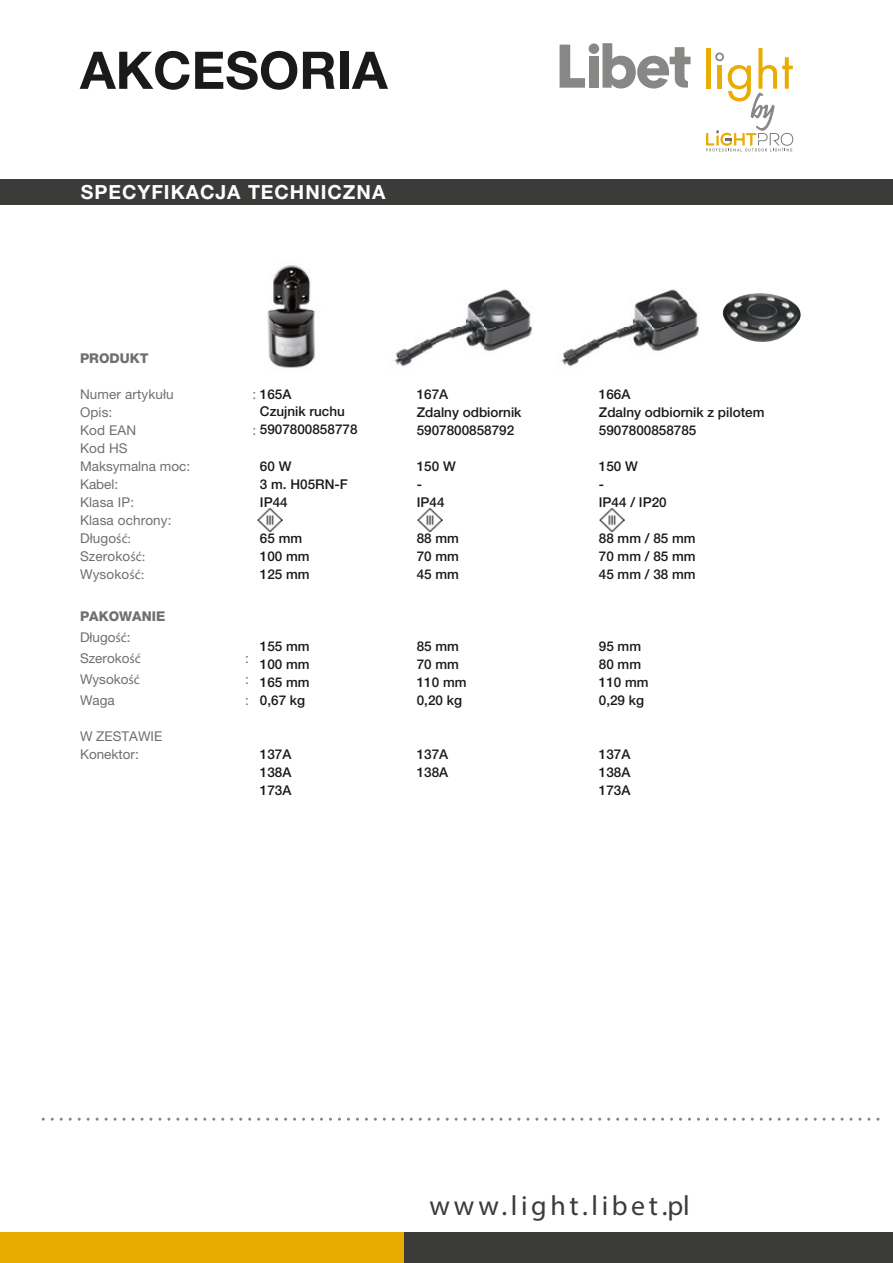
<style>
.page{position:relative;width:893px;height:1263px;background:#fff}
.page>*{position:absolute;margin:0;border:0;box-sizing:border-box;transform-origin:0 0}
.t1{font:700 51.9px "Helvetica Neue LT Std";color:#1a1a18}
.t2{font:27.9px "Myriad Pro";letter-spacing:.13em;color:#3b3b3a}
.t3{font:700 19.5px "Helvetica Neue LT Std";letter-spacing:.05em;color:#fff}
.t4{font:500 13.5px/18px "Helvetica Neue LT Std";color:#1a1a18}
.t5{font:13.5px/18px "Helvetica Neue LT Std";letter-spacing:.01em;color:#6f6f6e}
.t6{font:800 13.5px "Helvetica Neue LT Std";color:#6f6f6e}
.s1{font-weight:400;color:#6f6f6e}
.s2{font-family:"Myriad Pro"}
.s3{font-weight:800}
</style>
<div class="page">
<svg style="left:42px;top:1118px;width:837px;height:3px"></svg>
<div style="left:404px;top:1232px;width:489px;height:31px;background:#3b3b3a"></div>
<div style="left:0;top:1232px;width:404px;height:31px;background:#e8ac00"></div>
<div style="left:0;top:179px;width:893px;height:26px;background:#3b3b3a"></div>
<img style="left:394px;top:289px;width:138px;height:78px">
<img style="left:561px;top:289px;width:138px;height:78px">
<img style="left:722px;top:293px;width:79px;height:49px">
<img style="left:267px;top:265px;width:48px;height:103px">
<img style="left:257px;top:508px;width:25px;height:25px">
<img style="left:417px;top:508px;width:25px;height:25px">
<img style="left:599px;top:508px;width:25px;height:25px">
<svg style="left:560px;top:45px;width:25px;height:43px"></svg>
<div style="left:589px;top:43px;width:10px;height:11px;background:#878786;border-radius:50%"></div>
<div style="left:589px;top:57px;width:10px;height:31px;background:#878786"></div>
<svg style="left:602px;top:43px;width:89px;height:46px"></svg>
<svg style="left:706px;top:48px;width:87px;height:103px"></svg>
<h1 class="t1" style="left:80px;top:38px;width:309px">AKCESORIA</h1>
<h3 class="t3" style="left:81px;top:180px;width:306px">SPECYFIKACJA TECHNICZNA</h3>
<p class="t6" style="left:80px;top:350px;width:70px">PRODUKT</p>
<p class="t5" style="left:80px;top:385px;width:95px">Numer artykułu</p>
<p class="t4" style="left:253px;top:385px;width:40px"><span class="s1">:</span> 165A</p>
<p class="t5" style="left:80px;top:403px;width:58px">Opis:<br>Kod EAN</p>
<p class="t4" style="left:260px;top:403px;width:87px">Czujnik ruchu</p>
<p class="t4" style="left:253px;top:421px;width:106px"><span class="s1">:</span> 5907800858778</p>
<p class="t5" style="left:80px;top:439px;width:112px">Kod HS<br>Maksymalna moc:<br>Kabel:<br>Klasa IP:<br>Klasa ochrony:<br>Długo<span class="s2">ść:<br></span>Szeroko<span class="s2">ść:<br></span>Wysoko<span class="s2">ść:</span></p>
<p class="t5" style="left:80px;top:605px;width:87px;line-height:21px"><span class="s3">PAKOWANIE<br></span>Długo<span class="s2">ść</span>:<br>Szeroko<span class="s2">ść</span></p>
<p class="t5" style="left:245px;top:649px;width:5px">:</p>
<p class="t5" style="left:80px;top:670px;width:61px">Wysoko<span class="s2">ść</span></p>
<p class="t5" style="left:245px;top:670px;width:5px">:</p>
<p class="t5" style="left:80px;top:691px;width:36px">Waga</p>
<p class="t5" style="left:245px;top:691px;width:5px">:</p>
<p class="t5" style="left:80px;top:727px;width:84px">W ZESTAWIE<br>Konektor:</p>
<p class="t4" style="left:260px;top:457px;width:89px">60 W<br>3 m. H05RN-F<br>IP44</p>
<p class="t4" style="left:260px;top:529px;width:51px">65 mm<br>100 mm<br>125 mm</p>
<p class="t4" style="left:260px;top:636px;width:51px;text-align:justify">155 mm 100 mm 165 mm 0,67 kg</p>
<p class="t4" style="left:260px;top:744px;width:33px;text-align:justify">137A 138A 173A</p>
<p class="t4" style="left:417px;top:385px;width:106px">167A<br>Zdalny odbiornik<br>5907800858792</p>
<p class="t4" style="left:417px;top:457px;width:41px">150 W -<br>IP44</p>
<p class="t4" style="left:417px;top:529px;width:44px;text-align:justify">88 mm 70 mm 45 mm</p>
<p class="t4" style="left:417px;top:637px;width:51px">85 mm<br>70 mm<br>110 mm<br>0,20 kg</p>
<p class="t4" style="left:417px;top:745px;width:33px">137A<br>138A</p>
<p class="t4" style="left:599px;top:385px;width:167px">166A<br>Zdalny odbiornik z pilotem<br>5907800858785</p>
<p class="t4" style="left:599px;top:457px;width:69px">150 W<br>-<br>IP44 / IP20</p>
<p class="t4" style="left:599px;top:529px;width:98px;text-align:justify">88 mm / 85 mm 70 mm / 85 mm 45 mm / 38 mm</p>
<p class="t4" style="left:599px;top:637px;width:51px">95 mm<br>80 mm<br>110 mm<br>0,29 kg</p>
<p class="t4" style="left:599px;top:745px;width:33px;text-align:justify">137A 138A 173A</p>
<h2 class="t2" style="left:429px;top:1188px;width:262px">www.light.libet.pl</h2>
</div>
